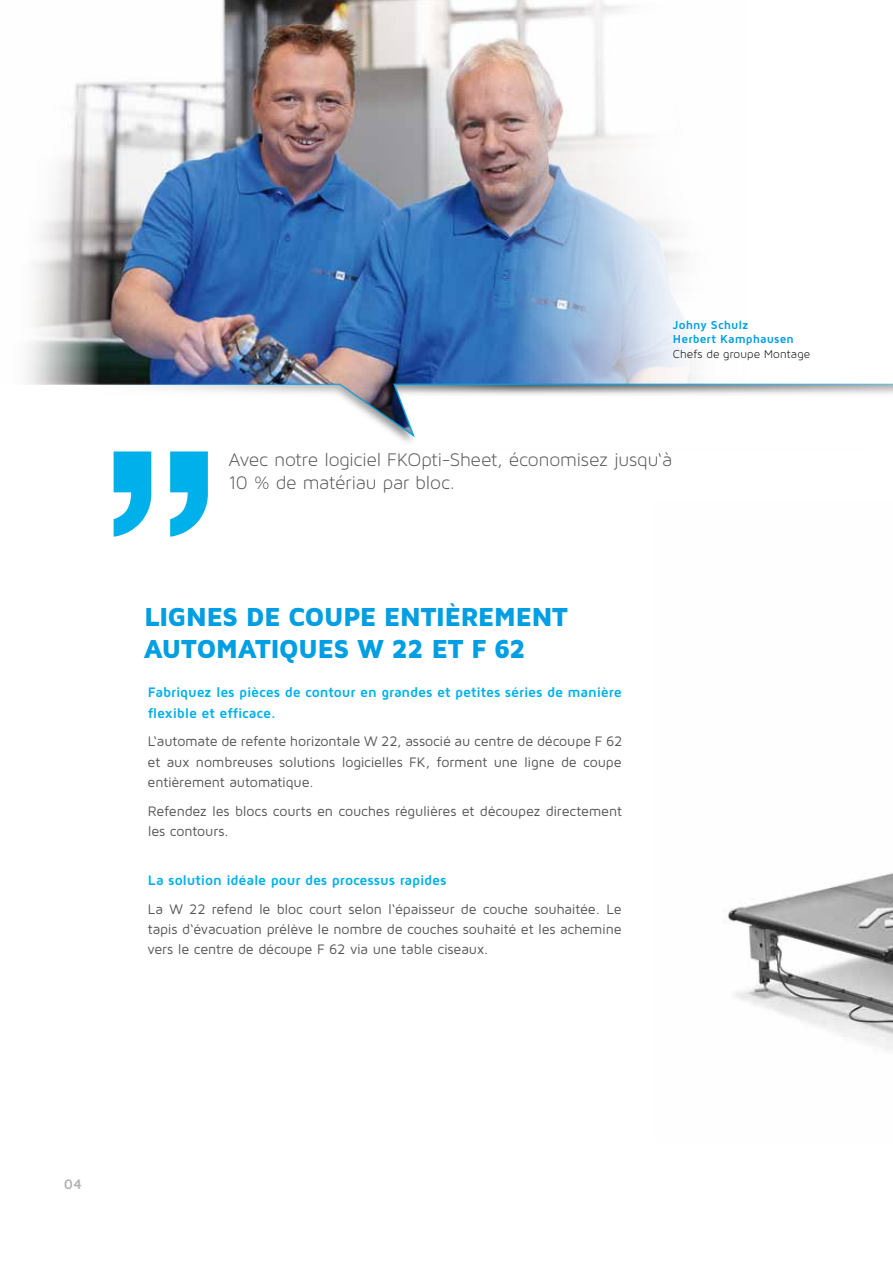
<style>
.page{position:relative;width:893px;height:1263px;background:#fff}
.page>*{position:absolute;margin:0;border:0;box-sizing:border-box;transform-origin:0 0}
.t1{font:900 27px/32.4px "Maven Pro";letter-spacing:-.03em;color:#009ee3}
.t2{font:19.5px/23.4px "Maven Pro Light 300";letter-spacing:-.01em;color:#565656}
.t3{font:14.25px/20.2px "Maven Pro";letter-spacing:-.01em;color:#565656;text-align:justify}
.t4{font:700 14.25px/20.2px "Maven Pro";letter-spacing:-.01em;color:#00b0eb}
.t5{font:700 14.25px "Maven Pro";color:#b1b2b3}
.t6{font:700 12px/14.4px "Maven Pro";letter-spacing:.005em;color:#009ee3}
.t7{font:12px "Maven Pro Light 300";letter-spacing:.015em;color:#000}
</style>
<div class="page">
<img style="left:26px;top:0;width:669px;height:385px">
<img style="left:724px;top:873px;width:169px;height:177px">
<div style="left:81px;top:373px;width:812px;height:78px;background:#000;opacity:.7"></div>
<svg style="left:84px;top:383px;width:809px;height:56px"></svg>
<svg style="left:114px;top:451px;width:94px;height:86px"></svg>
<p class="t6" style="left:673px;top:317px;width:123px">Johny Schulz<br>Herbert Kamphausen</p>
<p class="t7" style="left:673px;top:347px;width:139px">Chefs de groupe Montage</p>
<h2 class="t2" style="left:228px;top:447px;width:445px">Avec notre logiciel FKOpti-Sheet, économisez jusqu‘à<br>10 % de matériau par bloc.</h2>
<h1 class="t1" style="left:143px;top:599px;width:426px">LIGNES DE COUPE ENTIÈREMENT<br>AUTOMATIQUES W 22 ET F 62</h1>
<p class="t4" style="left:148px;top:682px;width:475px">Fabriquez les pièces de contour en grandes et petites séries de manière flexible et efficace.</p>
<p class="t3" style="left:148px;top:731px;width:476px">L‘automate de refente horizontale W 22, associé au centre de découpe F 62 et aux nombreuses solutions logicielles FK, forment une ligne de coupe entièrement automatique.</p>
<p class="t3" style="left:148px;top:800px;width:476px">Refendez les blocs courts en couches régulières et découpez directement les contours.</p>
<p class="t4" style="left:148px;top:869px;width:300px">La solution idéale pour des processus rapides</p>
<p class="t3" style="left:147px;top:898px;width:476px">La W 22 refend le bloc court selon l‘épaisseur de couche souhaitée. Le tapis d‘évacuation prélève le nombre de couches souhaité et les achemine vers le centre de découpe F 62 via une table ciseaux.</p>
<p class="t5" style="left:64px;top:1175px;width:20px">04</p>
</div>
